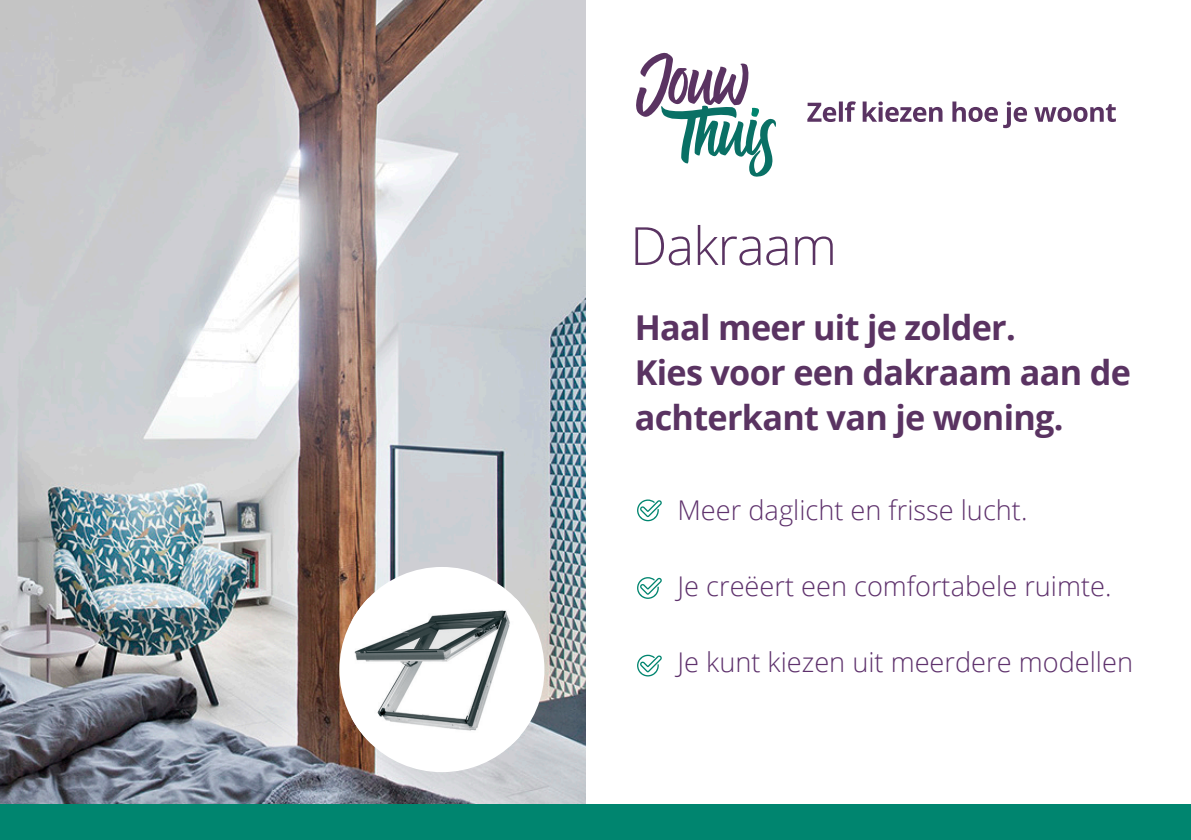
<style>
.page{position:relative;width:1191px;height:840px;background:#fff}
.page>*{position:absolute;margin:0;border:0;box-sizing:border-box;transform-origin:0 0}
.t1{font:300 52.6px "Open Sans";letter-spacing:-.02em;color:#5a3362}
.t2{font:700 34.2px/44.8px "Open Sans";letter-spacing:-.02em;color:#5a3362}
.t3{font:300 27.2px "Open Sans";color:#5e316c}
</style>
<div class="page">
<img style="left:0;top:0;width:585px;height:804px">
<div style="left:0;top:804px;width:1191px;height:35px;background:#00856f"></div>
<svg style="left:807px;top:101px;width:308px;height:27px"></svg>
<svg style="left:636px;top:53px;width:140px;height:124px"></svg>
<svg style="left:637px;top:499px;width:25px;height:22px"></svg>
<svg style="left:637px;top:577px;width:25px;height:21px"></svg>
<svg style="left:637px;top:654px;width:25px;height:22px"></svg>
<div style="left:339px;top:566px;width:205px;height:205px;background:#fff;border-radius:50%"></div>
<img style="left:351px;top:598px;width:169px;height:145px">
<p class="t1" style="left:630px;top:210px;width:208px">Dakraam</p>
<p class="t2" style="left:634px;top:304px;width:498px">Haal meer uit je zolder.<br>Kies voor een dakraam aan de achterkant van je woning.</p>
<p class="t3" style="left:677px;top:491px;width:351px">Meer daglicht en frisse lucht.</p>
<p class="t3" style="left:677px;top:567px;width:435px">Je creëert een comfortabele ruimte.</p>
<p class="t3" style="left:677px;top:642px;width:457px">Je kunt kiezen uit meerdere modellen</p>
</div>
